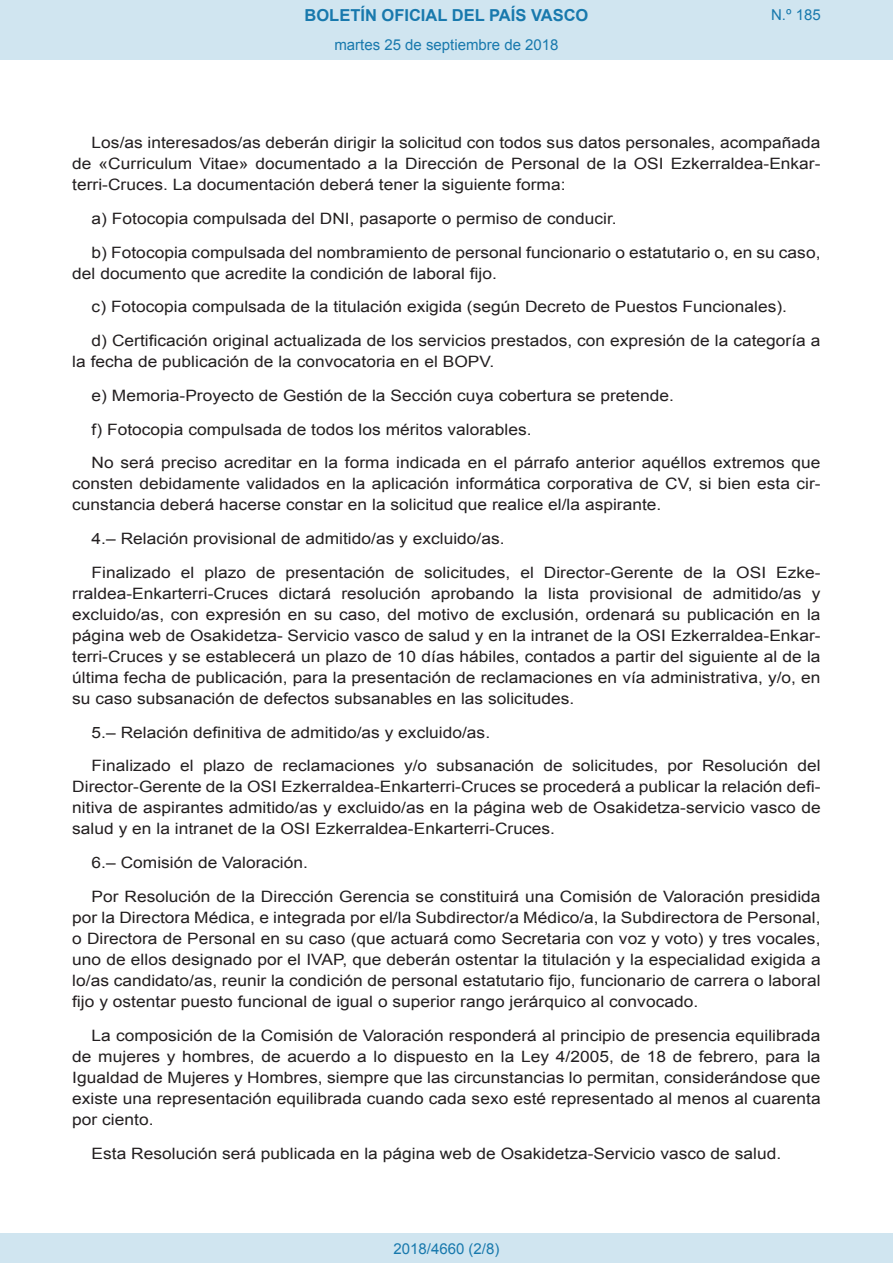
<style>
.page{position:relative;width:893px;height:1263px;background:#fff}
.page>*{position:absolute;margin:0;border:0;box-sizing:border-box;transform-origin:0 0}
.t1{font:700 16.5px "Arial";color:#1879ad}
.BOPVDetalle{font:15.6px/21px "Arial";color:#231f20;text-align:justify;scale:1.11 1}
.Paginacion_Centro{font:15px "Arial";color:#1879ad}
</style>
<div class="page">
<div style="left:0;top:0;width:893px;height:60px;background:#d0e5f0"></div>
<div style="left:0;top:1233px;width:893px;height:30px;background:#d0e5f0"></div>
<p class="t1" style="left:305px;top:4px;width:285px">BOLETÍN OFICIAL DEL PAÍS VASCO</p>
<p class="Paginacion_Centro" style="left:334px;top:35px;width:226px">martes 25 de septiembre de 2018</p>
<p class="Paginacion_Centro" style="left:771px;top:5px;width:51px">N.º 185</p>
<p class="BOPVDetalle" style="left:72px;top:132px;width:676px;text-indent:19px">Los/as interesados/as deberán dirigir la solicitud con todos sus datos personales, acompañada de «Curriculum Vitae» documentado a la Dirección de Personal de la OSI Ezkerraldea-Enkar&shy;terri-Cruces. La documentación deberá tener la siguiente forma:</p>
<p class="BOPVDetalle" style="left:92px;top:208px;width:475px">a) Fotocopia compulsada del DNI, pasaporte o permiso de conducir.</p>
<p class="BOPVDetalle" style="left:72px;top:242px;width:675px;text-indent:19px">b) Fotocopia compulsada del nombramiento de personal funcionario o estatutario o, en su caso, del documento que acredite la condición de laboral fijo.</p>
<p class="BOPVDetalle" style="left:92px;top:297px;width:628px">c) Fotocopia compulsada de la titulación exigida (según Decreto de Puestos Funcionales).</p>
<p class="BOPVDetalle" style="left:72px;top:330px;width:676px;text-indent:19px">d) Certificación original actualizada de los servicios prestados, con expresión de la categoría a la fecha de publicación de la convocatoria en el BOPV.</p>
<p class="BOPVDetalle" style="left:92px;top:385px;width:526px">e) Memoria-Proyecto de Gestión de la Sección cuya cobertura se pretende.</p>
<p class="BOPVDetalle" style="left:92px;top:419px;width:398px">f) Fotocopia compulsada de todos los méritos valorables.</p>
<p class="BOPVDetalle" style="left:72px;top:453px;width:676px;text-indent:19px">No será preciso acreditar en la forma indicada en el párrafo anterior aquéllos extremos que consten debidamente validados en la aplicación informática corporativa de CV, si bien esta cir&shy;cunstancia deberá hacerse constar en la solicitud que realice el/la aspirante.</p>
<p class="BOPVDetalle" style="left:92px;top:528px;width:374px">4.– Relación provisional de admitido/as y excluido/as.</p>
<p class="BOPVDetalle" style="left:72px;top:562px;width:676px;text-indent:19px">Finalizado el plazo de presentación de solicitudes, el Director-Gerente de la OSI Ezke&shy;rraldea-Enkarterri-Cruces dictará resolución aprobando la lista provisional de admitido/as y excluido/as, con expresión en su caso, del motivo de exclusión, ordenará su publicación en la página web de Osakidetza- Servicio vasco de salud y en la intranet de la OSI Ezkerraldea-Enkar&shy;terri-Cruces y se establecerá un plazo de 10 días hábiles, contados a partir del siguiente al de la última fecha de publicación, para la presentación de reclamaciones en vía administrativa, y/o, en su caso subsanación de defectos subsanables en las solicitudes.</p>
<p class="BOPVDetalle" style="left:92px;top:722px;width:361px">5.– Relación definitiva de admitido/as y excluido/as.</p>
<p class="BOPVDetalle" style="left:72px;top:756px;width:676px;text-indent:19px">Finalizado el plazo de reclamaciones y/o subsanación de solicitudes, por Resolución del Director-Gerente de la OSI Ezkerraldea-Enkarterri-Cruces se procederá a publicar la relación defi&shy;nitiva de aspirantes admitido/as y excluido/as en la página web de Osakidetza-servicio vasco de salud y en la intranet de la OSI Ezkerraldea-Enkarterri-Cruces.</p>
<p class="BOPVDetalle" style="left:92px;top:852px;width:196px">6.– Comisión de Valoración.</p>
<p class="BOPVDetalle" style="left:72px;top:886px;width:676px;text-indent:19px">Por Resolución de la Dirección Gerencia se constituirá una Comisión de Valoración presidida por la Directora Médica, e integrada por el/la Subdirector/a Médico/a, la Subdirectora de Personal, o Directora de Personal en su caso (que actuará como Secretaria con voz y voto) y tres vocales, uno de ellos designado por el IVAP, que deberán ostentar la titulación y la especialidad exigida a lo/as candidato/as, reunir la condición de personal estatutario fijo, funcionario de carrera o laboral fijo y ostentar puesto funcional de igual o superior rango jerárquico al convocado.</p>
<p class="BOPVDetalle" style="left:72px;top:1025px;width:676px;text-indent:19px">La composición de la Comisión de Valoración responderá al principio de presencia equilibrada de mujeres y hombres, de acuerdo a lo dispuesto en la Ley 4/2005, de 18 de febrero, para la Igualdad de Mujeres y Hombres, siempre que las circunstancias lo permitan, considerándose que existe una representación equilibrada cuando cada sexo esté representado al menos al cuarenta por ciento.</p>
<p class="BOPVDetalle" style="left:92px;top:1143px;width:623px">Esta Resolución será publicada en la página web de Osakidetza-Servicio vasco de salud.</p>
<p class="Paginacion_Centro" style="left:393px;top:1238px;width:107px">2018/4660 (2/8)</p>
</div>
